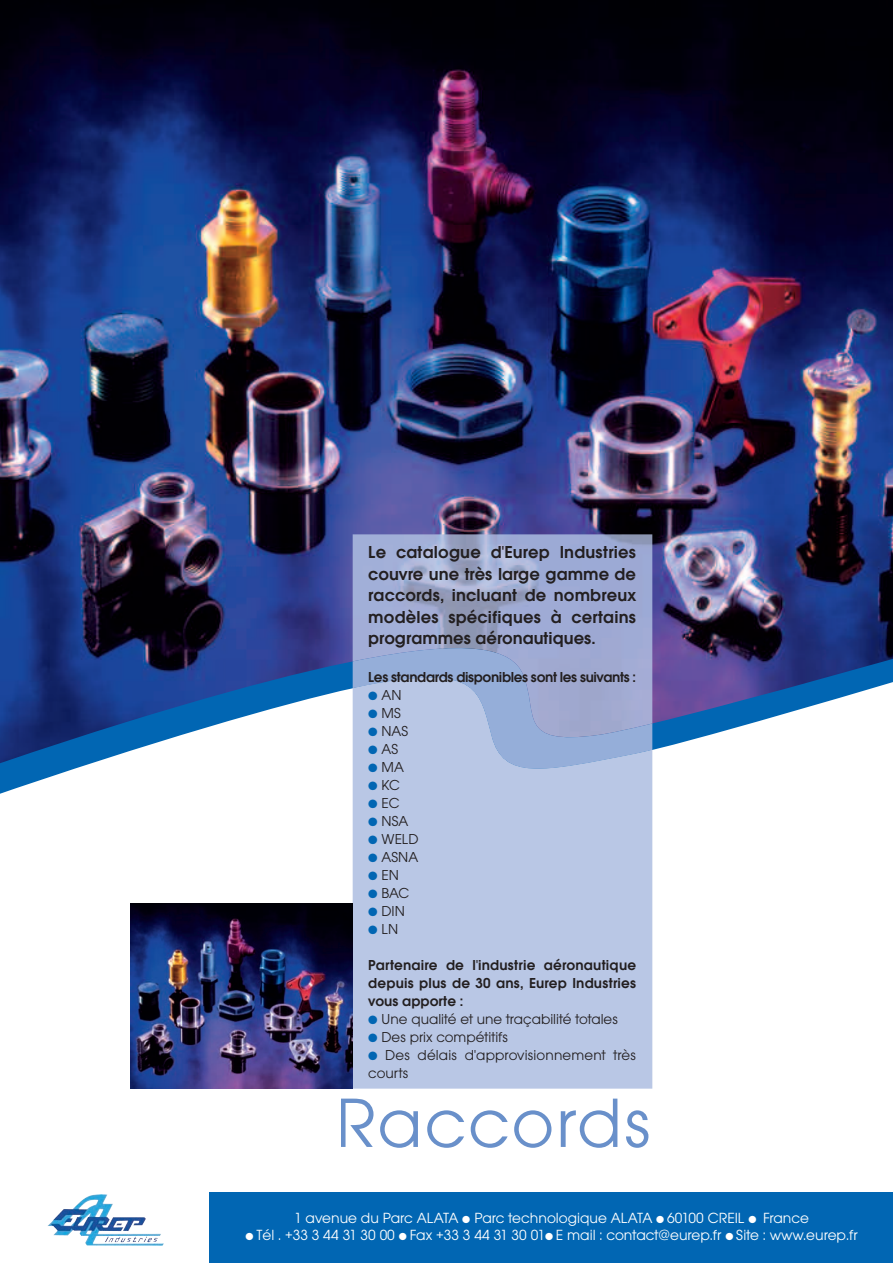
<style>
.page{position:relative;width:893px;height:1263px;background:#fff}
.page>*{position:absolute;margin:0;border:0;box-sizing:border-box;transform-origin:0 0}
.t1{font:600 18px/21.6px "Avant Garde Gothic Itc T";letter-spacing:.005em;color:#231f20;text-align:justify}
.t2{font:15.3px "Avant Garde Gothic Itc T";color:#fff}
.t3{font:15px/18px "Avant Garde Gothic Itc T";color:#231f20}
.t4{font:600 15px/18px "Avant Garde Gothic Itc T";color:#231f20;text-align:justify}
.t5{font:600 15px "Avant Garde Gothic Itc T";letter-spacing:-.025em;color:#231f20}
.s1{color:#0166b3}
</style>
<div class="page">
<img style="left:0;top:0;width:893px;height:547px">
<svg style="left:0;top:547px;width:893px;height:593px"></svg>
<div style="left:210px;top:1193px;width:683px;height:70px;background:#0166b3"></div>
<img style="left:47px;top:1194px;width:99px;height:37px">
<svg style="left:341px;top:1098px;width:307px;height:50px"></svg>
<div style="left:353px;top:781px;width:299px;height:308px;background:#b9c7e5"></div>
<img style="left:353px;top:534px;width:299px;height:103px">
<svg style="left:353px;top:637px;width:299px;height:144px;background:#a6b5da"></svg>
<hr style="left:353px;top:903px;width:1px;height:185px;background:#1374bb">
<img style="left:131px;top:903px;width:222px;height:185px">
<p class="t1" style="left:368px;top:541px;width:269px">Le catalogue d'Eurep Industries couvre une très large gamme de raccords, incluant de nombreux modèles spécifiques à certains programmes aéronautiques.</p>
<p class="t5" style="left:368px;top:668px;width:269px">Les standards disponibles sont les suivants :</p>
<p class="t3" style="left:368px;top:686px;width:35px"><span class="s1">●</span> AN</p>
<p class="t3" style="left:368px;top:704px;width:34px"><span class="s1">●</span> MS</p>
<p class="t3" style="left:368px;top:722px;width:42px"><span class="s1">●</span> NAS</p>
<p class="t3" style="left:368px;top:740px;width:32px"><span class="s1">●</span> AS</p>
<p class="t3" style="left:368px;top:758px;width:37px"><span class="s1">●</span> MA</p>
<p class="t3" style="left:368px;top:776px;width:33px"><span class="s1">●</span> KC</p>
<p class="t3" style="left:368px;top:794px;width:33px"><span class="s1">●</span> EC</p>
<p class="t3" style="left:368px;top:812px;width:41px"><span class="s1">●</span> NSA</p>
<p class="t3" style="left:368px;top:830px;width:52px"><span class="s1">●</span> WELD</p>
<p class="t3" style="left:368px;top:848px;width:51px"><span class="s1">●</span> ASNA</p>
<p class="t3" style="left:368px;top:866px;width:32px"><span class="s1">●</span> EN</p>
<p class="t3" style="left:368px;top:884px;width:43px"><span class="s1">●</span> BAC</p>
<p class="t3" style="left:368px;top:902px;width:38px"><span class="s1">●</span> DIN</p>
<p class="t3" style="left:368px;top:920px;width:31px"><span class="s1">●</span> LN</p>
<p class="t4" style="left:368px;top:956px;width:269px">Partenaire de l'industrie aéronautique depuis plus de 30 ans, Eurep Industries vous apporte :</p>
<p class="t3" style="left:368px;top:1010px;width:251px"><span class="s1">●</span> Une qualité et une traçabilité totales</p>
<p class="t3" style="left:368px;top:1028px;width:141px"><span class="s1">●</span> Des prix compétitifs</p>
<p class="t3" style="left:368px;top:1046px;width:269px"><span class="s1">●</span> Des délais d'approvisionnement très courts</p>
<p class="t2" style="left:294px;top:1208px;width:516px">1 avenue du Parc ALATA ● Parc technologique ALATA ● 60100 CREIL ● France</p>
<p class="t2" style="left:246px;top:1225px;width:614px">● Tél . +33 3 44 31 30 00 ● Fax +33 3 44 31 30 01● E mail : contact@eurep.fr ● Site : www.eurep.fr</p>
</div>
